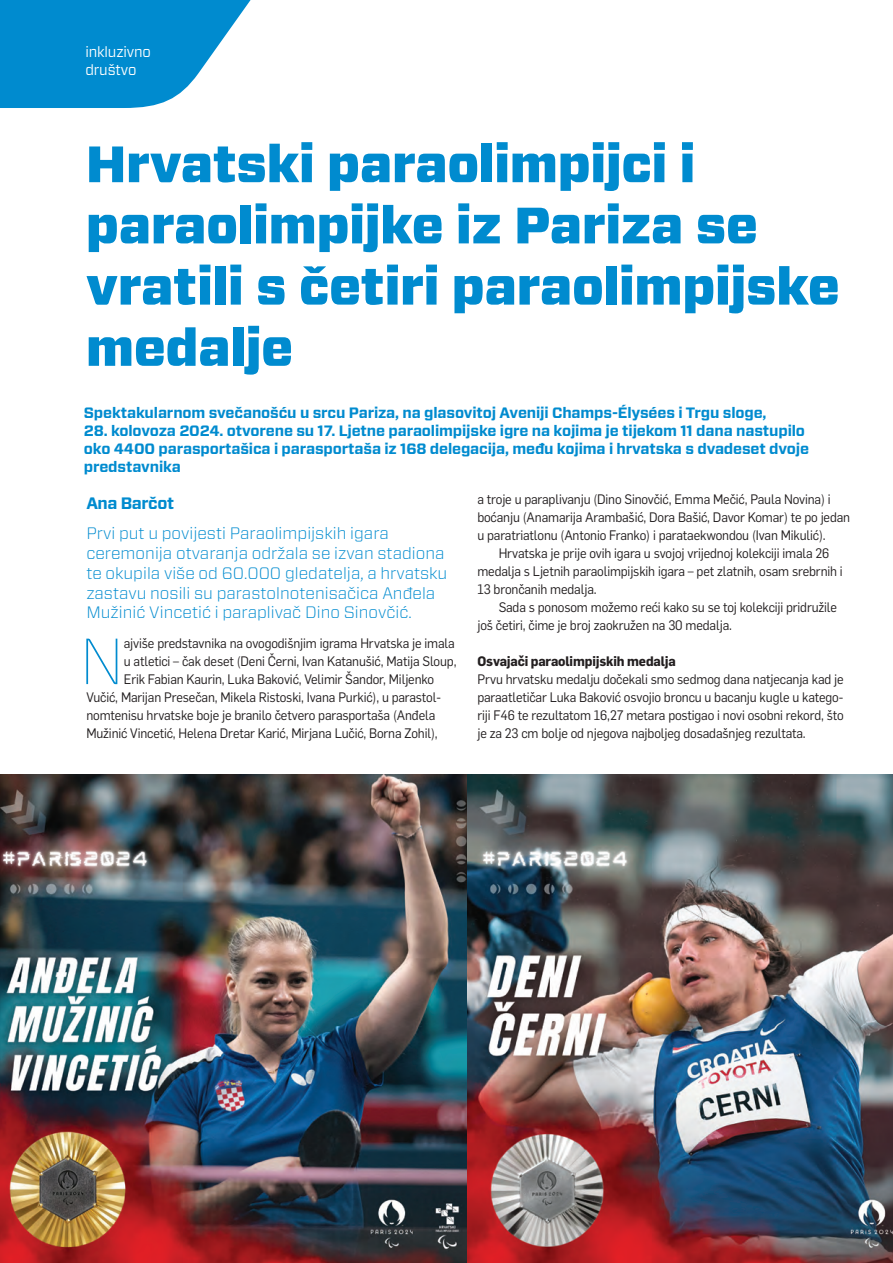
<style>
.page{position:relative;width:893px;height:1263px;background:#fff}
.page>*{position:absolute;margin:0;border:0;box-sizing:border-box;transform-origin:0 0}
.tekst{font:100 64.95px "Forza";color:#008bcf;scale:.95 1}
.naslov{font:900 51px/61.2px "Forza";letter-spacing:-.01em;color:#008bcf}
.uvodni_plavi{font:300 16.5px/19.8px "Forza";color:#008bcf}
.pripremio{font:700 16.5px "Forza";letter-spacing:-.025em;color:#008bcf}
.podnaslov_verzal{font:700 15px/18px "Forza";letter-spacing:-.01em;color:#008bcf}
.uvodni_plavi-2{font:15px/18px "Forza";letter-spacing:-.01em;color:#fff;scale:.96 1}
.tekst-2{font:13.5px/18px "Flama";letter-spacing:-.01em;color:#231f20;scale:.95 1}
.tekst-3{font:700 13.5px "Flama";letter-spacing:-.01em;color:#231f20;scale:.95 1}
</style>
<div class="page">
<img style="left:0;top:774px;width:893px;height:489px">
<svg style="left:0;top:0;width:251px;height:108px"></svg>
<p class="uvodni_plavi-2" style="left:85px;top:43px;width:70px">inkluzivno društvo</p>
<p class="naslov" style="left:86px;top:135px;width:755px">Hrvatski paraolimpijci i paraolimpijke iz Pariza se vratili s četiri paraolimpijske medalje</p>
<p class="podnaslov_verzal" style="left:84px;top:404px;width:684px">Spektakularnom svečanošću u srcu Pariza, na glasovitoj Aveniji Champs-Élysées i Trgu sloge,</p>
<p class="podnaslov_verzal" style="left:84px;top:422px;width:727px">28. kolovoza 2024. otvorene su 17. Ljetne paraolimpijske igre na kojima je tijekom 11 dana nastupilo oko 4400 parasportašica i parasportaša iz 168 delegacija, među kojima i hrvatska s dvadeset dvoje predstavnika</p>
<p class="pripremio" style="left:86px;top:492px;width:89px">Ana Barčot</p>
<p class="uvodni_plavi" style="left:86px;top:523px;width:362px">Prvi put u povijesti Paraolimpijskih igara ceremonija otvaranja održala se izvan stadiona te okupila više od 60.000 gledatelja, a hrvatsku zastavu nosili su parastolnotenisačica Anđela Mužinić Vincetić i paraplivač Dino Sinovčić.</p>
<p class="tekst" style="left:79px;top:616px;width:49px">N</p>
<p class="tekst-2" style="left:124px;top:633px;width:350px">ajviše predstavnika na ovogodišnjim igrama Hrvatska je imala</p>
<p class="tekst-2" style="left:124px;top:651px;width:352px">u atletici – čak deset (Deni Černi, Ivan Katanušić, Matija Sloup,</p>
<p class="tekst-2" style="left:124px;top:669px;width:328px">Erik Fabian Kaurin, Luka Baković, Velimir Šandor, Miljenko</p>
<p class="tekst-2" style="left:86px;top:687px;width:375px">Vučić, Marijan Presečan, Mikela Ristoski, Ivana Purkić), u parastol-</p>
<p class="tekst-2" style="left:86px;top:705px;width:369px">nomtenisu hrvatske boje je branilo četvero parasportaša (Anđela</p>
<p class="tekst-2" style="left:86px;top:723px;width:371px">Mužinić Vincetić, Helena Dretar Karić, Mirjana Lučić, Borna Zohil),</p>
<p class="tekst-2" style="left:477px;top:489px;width:394px">a troje u paraplivanju (Dino Sinovčić, Emma Mečić, Paula Novina) i boćanju (Anamarija Arambašić, Dora Bašić, Davor Komar) te po jedan u paratriatlonu (Antonio Franko) i parataekwondou (Ivan Mikulić).</p>
<p class="tekst-2" style="left:477px;top:543px;width:386px;text-indent:21px">Hrvatska je prije ovih igara u svojoj vrijednoj kolekciji imala 26 medalja s Ljetnih paraolimpijskih igara – pet zlatnih, osam srebrnih i<br>13 brončanih medalja.</p>
<p class="tekst-2" style="left:477px;top:597px;width:380px;text-indent:21px">Sada s ponosom možemo reći kako su se toj kolekciji pridružile još četiri, čime je broj zaokružen na 30 medalja.</p>
<p class="tekst-3" style="left:477px;top:651px;width:210px">Osvajači paraolimpijskih medalja</p>
<p class="tekst-2" style="left:477px;top:669px;width:387px;text-align:justify">Prvu hrvatsku medalju dočekali smo sedmog dana natjecanja kad je paraatletičar Luka Baković osvojio broncu u bacanju kugle u katego&shy;riji F46 te rezultatom 16,27 metara postigao i novi osobni rekord, što je za 23 cm bolje od njegova najboljeg dosadašnjeg rezultata.</p>
</div>
